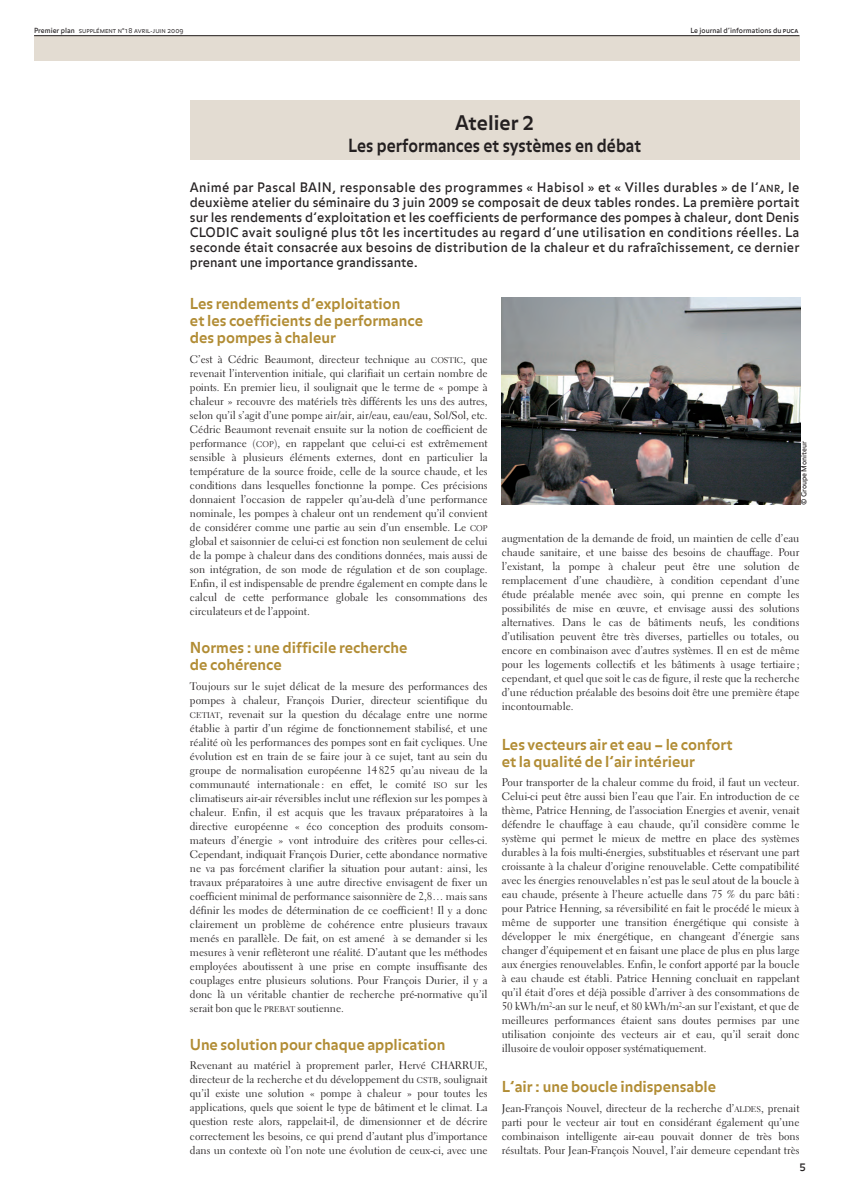
<style>
.page{position:relative;width:842px;height:1191px;background:#fff}
.page>*{position:absolute;margin:0;border:0;box-sizing:border-box;transform-origin:0 0}
.t1{font:700 20px "Balance";color:#231f20}
.t2{font:700 18px "Balance";color:#231f20;scale:.9 1}
.t3{font:700 15px/17px "Balance";color:#b18c34}
.t4{font:13px/15px "Balance";color:#231f20;text-align:justify}
.t5{font:11px/14px "Electra LH";color:#231f20;text-align:justify}
.t6{font:11px "Balance";color:#231f20}
.t7{font:7px "Balance";color:#231f20}
.t8{font:7px "Balance Light Caps";color:#231f20}
.s1{font-family:"Balance"}
.s2{font-family:"Balance Regular Caps"}
.s3{font-size:9.8px}
.s4{font-size:8.2px}
</style>
<div class="page">
<svg style="left:34px;top:35px;width:767px;height:470px"></svg>
<p class="t8" style="left:34px;top:26px;width:151px"><span class="s1">Premier plan</span> supplément n°18 avril-juin 2009</p>
<p class="t7" style="left:690px;top:28px;width:109px">Le journal d’informations du <span class="s2">puca</span></p>
<h1 class="t1" style="left:455px;top:115px;width:81px">Atelier 2</h1>
<h2 class="t2" style="left:348px;top:139px;width:327px">Les performances et systèmes en débat</h2>
<p class="t4" style="left:190px;top:181px;width:611px">Animé par Pascal BAIN, responsable des programmes « Habisol » et « Villes durables » de l’<span class="s3">ANR</span>, le deuxième atelier du séminaire du 3 juin 2009 se composait de deux tables rondes. La première portait sur les rendements d’exploitation et les coefficients de performance des pompes à chaleur, dont Denis CLODIC avait souligné plus tôt les incertitudes au regard d’une utilisation en conditions réelles. La seconde était consacrée aux besoins de distribution de la chaleur et du rafraîchissement, ce dernier prenant une importance grandissante.</p>
<h3 class="t3" style="left:190px;top:296px;width:235px">Les rendements d’exploitation<br>et les coefficients de performance des pompes à chaleur</h3>
<p class="t5" style="left:190px;top:353px;width:299px">C’est à Cédric Beaumont, directeur technique au <span class="s4">COSTIC</span>, que revenait l’intervention initiale, qui clarifiait un certain nombre de points. En premier lieu, il soulignait que le terme de « pompe à chaleur » recouvre des matériels très différents les uns des autres, selon qu’il s’agit d’une pompe air/air, air/eau, eau/eau, Sol/Sol, etc.<br>Cédric Beaumont revenait ensuite sur la notion de coefficient de performance (<span class="s4">COP</span>), en rappelant que celui-ci est extrêmement sensible à plusieurs éléments externes, dont en particulier la température de la source froide, celle de la source chaude, et les conditions dans lesquelles fonctionne la pompe. Ces précisions donnaient l’occasion de rappeler qu’au-delà d’une performance nominale, les pompes à chaleur ont un rendement qu’il convient de considérer comme une partie au sein d’un ensemble. Le <span class="s4">COP </span>global et saisonnier de celui-ci est fonction non seulement de celui de la pompe à chaleur dans des conditions données, mais aussi de son intégration, de son mode de régulation et de son couplage.<br>Enfin, il est indispensable de prendre également en compte dans le calcul de cette performance globale les consommations des circulateurs et de l’appoint.</p>
<h3 class="t3" style="left:190px;top:640px;width:219px">Normes : une difficile recherche de cohérence</h3>
<p class="t5" style="left:190px;top:680px;width:299px">Toujours sur le sujet délicat de la mesure des performances des pompes à chaleur, François Durier, directeur scientifique du <span class="s4">CETIAT</span>, revenait sur la question du décalage entre une norme établie à partir d’un régime de fonctionnement stabilisé, et une réalité où les performances des pompes sont en fait cycliques. Une évolution est en train de se faire jour à ce sujet, tant au sein du groupe de normalisation européenne 14 825 qu’au niveau de la communauté internationale : en effet, le comité <span class="s4">ISO</span> sur les climatiseurs air-air réversibles inclut une réflexion sur les pompes à chaleur. Enfin, il est acquis que les travaux préparatoires à la directive européenne « éco conception des produits consom&shy;mateurs d’énergie » vont introduire des critères pour celles-ci.<br>Cependant, indiquait François Durier, cette abondance normative ne va pas forcément clarifier la situation pour autant : ainsi, les travaux préparatoires à une autre directive envisagent de fixer un coefficient minimal de performance saisonnière de 2,8… mais sans définir les modes de détermination de ce coefficient ! Il y a donc clairement un problème de cohérence entre plusieurs travaux menés en parallèle. De fait, on est amené à se demander si les mesures à venir reflèteront une réalité. D’autant que les méthodes employées aboutissent à une prise en compte insuffisante des couplages entre plusieurs solutions. Pour François Durier, il y a donc là un véritable chantier de recherche pré-normative qu’il serait bon que le <span class="s4">PREBAT</span> soutienne.</p>
<h3 class="t3" style="left:190px;top:1037px;width:257px">Une solution pour chaque application</h3>
<p class="t5" style="left:190px;top:1060px;width:299px">Revenant au matériel à proprement parler, Hervé CHARRUE, directeur de la recherche et du développement du <span class="s4">CSTB</span>, soulignait qu’il existe une solution « pompe à chaleur » pour toutes les applications, quels que soient le type de bâtiment et le climat. La question reste alors, rappelait-il, de dimensionner et de décrire correctement les besoins, ce qui prend d’autant plus d’importance dans un contexte où l’on note une évolution de ceux-ci, avec une</p>
<p class="t7" style="left:801px;top:505px;width:65px;rotate:-90deg">© Groupe Moniteur</p>
<p class="t5" style="left:502px;top:532px;width:299px">augmentation de la demande de froid, un maintien de celle d’eau chaude sanitaire, et une baisse des besoins de chauffage. Pour l’existant, la pompe à chaleur peut être une solution de remplacement d’une chaudière, à condition cependant d’une étude préalable menée avec soin, qui prenne en compte les possibilités de mise en œuvre, et envisage aussi des solutions alternatives. Dans le cas de bâtiments neufs, les conditions d’utilisation peuvent être très diverses, partielles ou totales, ou encore en combinaison avec d’autres systèmes. Il en est de même pour les logements collectifs et les bâtiments à usage tertiaire ; cependant, et quel que soit le cas de figure, il reste que la recherche d’une réduction préalable des besoins doit être une première étape incontournable.</p>
<h3 class="t3" style="left:502px;top:737px;width:232px">Les vecteurs air et eau – le confort et la qualité de l’air intérieur</h3>
<p class="t5" style="left:502px;top:777px;width:299px">Pour transporter de la chaleur comme du froid, il faut un vecteur.<br>Celui-ci peut être aussi bien l’eau que l’air. En introduction de ce thème, Patrice Henning, de l’association Energies et avenir, venait défendre le chauffage à eau chaude, qu’il considère comme le système qui permet le mieux de mettre en place des systèmes durables à la fois multi-énergies, substituables et réservant une part croissante à la chaleur d’origine renouvelable. Cette compatibilité avec les énergies renouvelables n’est pas le seul atout de la boucle à eau chaude, présente à l’heure actuelle dans 75 % du parc bâti : pour Patrice Henning, sa réversibilité en fait le procédé le mieux à même de supporter une transition énergétique qui consiste à développer le mix énergétique, en changeant d’énergie sans changer d’équipement et en faisant une place de plus en plus large aux énergies renouvelables. Enfin, le confort apporté par la boucle à eau chaude est établi. Patrice Henning concluait en rappelant qu’il était d’ores et déjà possible d’arriver à des consommations de 50 kWh/m<sup>2</sup>-an sur le neuf, et 80 kWh/m<sup>2</sup>-an sur l’existant, et que de meilleures performances étaient sans doutes permises par une utilisation conjointe des vecteurs air et eau, qu’il serait donc illusoire de vouloir opposer systématiquement.</p>
<h3 class="t3" style="left:502px;top:1079px;width:216px">L’air : une boucle indispensable</h3>
<p class="t5" style="left:502px;top:1102px;width:299px">Jean-François Nouvel, directeur de la recherche d’<span class="s4">ALDES</span>, prenait parti pour le vecteur air tout en considérant également qu’une combinaison intelligente air-eau pouvait donner de très bons résultats. Pour Jean-François Nouvel, l’air demeure cependant très</p>
<p class="t6" style="left:799px;top:1162px;width:8px">5</p>
</div>
